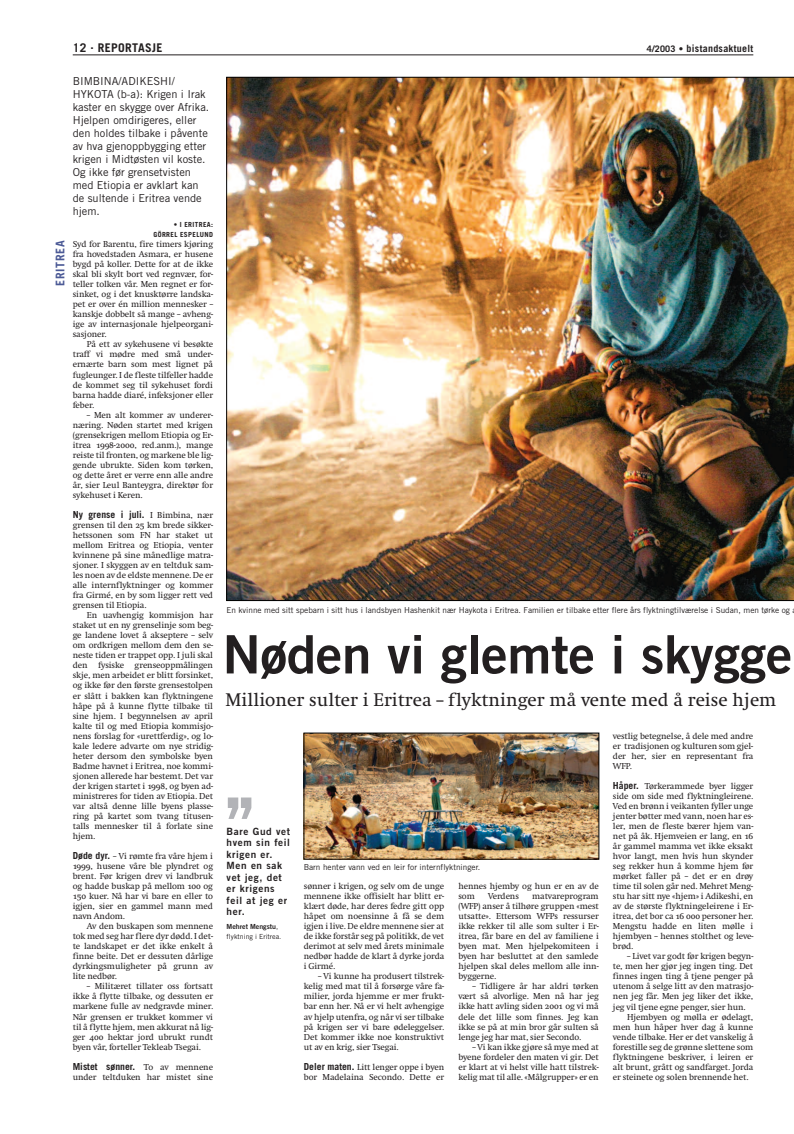
<style>
.page{position:relative;width:794px;height:1134px;background:#fff}
.page>*{position:absolute;margin:0;border:0;box-sizing:border-box;transform-origin:0 0}
.t1{font:700 73.8px "Trade Gothic";color:#b2b3b7}
.t2{font:53px "Trade Gothic Bold Two";letter-spacing:-.005em;color:#231f20}
.t3{font:19px "Swift POW";color:#231f20}
.t4{font:700 12px "Trade Gothic";letter-spacing:.03em;color:#231f20}
.t5{font:700 12px "Trade Gothic";letter-spacing:.055em;color:#4c5a96}
.t6{font:11px/13px "Trade Gothic";color:#231f20}
.t7{font:10px/11.5px "Trade Gothic Bold Two";letter-spacing:.06em;color:#231f20}
.t8{font:700 10px "Trade Gothic";letter-spacing:.03em;color:#231f20}
.t9{font:700 9.7px "Trade Gothic";color:#231f20}
.t10{font:9px/10px "Swift POW";letter-spacing:-.01em;color:#231f20;text-align:justify}
.t11{font:8.2px "Trade Gothic";color:#231f20}
.t12{font:700 7px/10px "Trade Gothic";letter-spacing:.055em;color:#231f20;text-align:right}
.t13{font:7px "Trade Gothic";color:#231f20}
.t14{font:7px "Trade Gothic Bold Two";color:#231f20}
.s1{font-size:9px}
.s2{font-family:"Swift POW";font-weight:400;font-size:9px}
.s3{font-family:"Trade Gothic";font-weight:700;font-size:9.7px}
.s4{font-family:"Trade Gothic"}
</style>
<div class="page">
<hr style="left:73px;top:55px;width:680px;height:1px;background:#231f20">
<img style="left:306px;top:735px;width:291px;height:122px">
<img style="left:226px;top:77px;width:567px;height:524px">
<h3 class="t4" style="left:73px;top:43px;width:91px">12 . REPORTASJE</h3>
<p class="t8" style="left:647px;top:44px;width:108px"><span class="s1">4/2003 •</span> bistandsaktuelt</p>
<h3 class="t5" style="left:56px;top:286px;width:47px;rotate:-90deg">ERITREA</h3>
<p class="t6" style="left:73px;top:76px;width:138px">BIMBINA/ADIKESHI/<br>HYKOTA (b-a): Krigen i Irak kaster en skygge over Afrika.<br>Hjelpen omdirigeres, eller den holdes tilbake i påvente av hva gjenoppbygging etter krigen i Midtøsten vil koste.<br>Og ikke før grensetvisten med Etiopia er avklart kan de sultende i Eritrea vende hjem.</p>
<p class="t12" style="left:153px;top:220px;width:61px">• I ERITREA:<br>GÖRREL ESPELUND</p>
<p class="t10" style="left:73px;top:239px;width:142px">Syd for Barentu, fire timers kjøring fra hovedstaden Asmara, er husene bygd på koller. Dette for at de ikke skal bli skylt bort ved regnvær, for&shy;teller tolken vår. Men regnet er for&shy;sinket, og i det knusktørre landska&shy;pet er over én million mennesker – kanskje dobbelt så mange – avheng&shy;ige av internasjonale hjelpeorgani&shy;sasjoner.</p>
<p class="t10" style="left:73px;top:339px;width:142px;text-indent:14px">På ett av sykehusene vi besøkte traff vi mødre med små under&shy;ernærte barn som mest lignet på fugleunger. I de fleste tilfeller hadde de kommet seg til sykehuset fordi barna hadde diaré, infeksjoner eller feber.</p>
<p class="t10" style="left:73px;top:409px;width:142px;text-indent:14px">– Men alt kommer av underer&shy;næring. Nøden startet med krigen (grensekrigen mellom Etiopia og Er&shy;itrea 1998-2000, red.anm.), mange reiste til fronten, og markene ble lig&shy;gende ubrukte. Siden kom tørken, og dette året er verre enn alle andre år, sier Leul Banteygra, direktør for sykehuset i Keren.</p>
<p class="t9" style="left:73px;top:511px;width:142px">Ny grense i juli. <span class="s2">I Bimbina, nær</span></p>
<p class="t10" style="left:73px;top:520px;width:142px">grensen til den 25 km brede sikker&shy;hetssonen som FN har staket ut mellom Eritrea og Etiopia, venter kvinnene på sine månedlige matra&shy;sjoner. I skyggen av en teltduk sam&shy;les noen av de eldste mennene. De er alle internflyktninger og kommer fra Girmé, en by som ligger rett ved grensen til Etiopia.</p>
<p class="t10" style="left:73px;top:610px;width:142px;text-indent:14px">En uavhengig kommisjon har staket ut en ny grenselinje som beg&shy;ge landene lovet å akseptere – selv om ordkrigen mellom dem den se&shy;neste tiden er trappet opp. I juli skal den fysiske grenseoppmålingen skje, men arbeidet er blitt forsinket, og ikke før den første grensestolpen er slått i bakken kan flyktningene håpe på å kunne flytte tilbake til sine hjem. I begynnelsen av april kalte til og med Etiopia kommisjo&shy;nens forslag for «urettferdig», og lo&shy;kale ledere advarte om nye stridig&shy;heter dersom den symbolske byen Badme havnet i Eritrea, noe kommi&shy;sjonen allerede har bestemt. Det var der krigen startet i 1998, og byen ad&shy;ministreres for tiden av Etiopia. Det var altså denne lille byens plasse&shy;ring på kartet som tvang titusen&shy;talls mennesker til å forlate sine hjem.</p>
<p class="t10" style="left:73px;top:851px;width:142px"><span class="s3">Døde dyr.</span> – Vi rømte fra våre hjem i 1999, husene våre ble plyndret og brent. Før krigen drev vi landbruk og hadde buskap på mellom 100 og 150 kuer. Nå har vi bare en eller to igjen, sier en gammel mann med navn Andom.</p>
<p class="t10" style="left:73px;top:921px;width:142px;text-indent:14px">Av den buskapen som mennene tok med seg har flere dyr dødd. I det&shy;te landskapet er det ikke enkelt å finne beite. Det er dessuten dårlige dyrkingsmuligheter på grunn av lite nedbør.</p>
<p class="t10" style="left:73px;top:981px;width:142px;text-indent:14px">– Militæret tillater oss fortsatt ikke å flytte tilbake, og dessuten er markene fulle av nedgravde miner.<br>Når grensen er trukket kommer vi til å flytte hjem, men akkurat nå lig&shy;ger 400 hektar jord ubrukt rundt byen vår, forteller Tekleab Tsegai.</p>
<p class="t9" style="left:73px;top:1063px;width:142px">Mistet sønner. <span class="s2">To av mennene</span></p>
<p class="t10" style="left:73px;top:1071px;width:142px">under teltduken har mistet sine</p>
<p class="t11" style="left:226px;top:607px;width:565px">En kvinne med sitt spebarn i sitt hus i landsbyen Hashenkit nær Haykota i Eritrea. Familien er tilbake etter flere års flyktningtilværelse i Sudan, men tørke og</p>
<h2 class="t2" style="left:222px;top:635px;width:571px">Nøden vi glemte i skygge</h2>
<h3 class="t3" style="left:225px;top:689px;width:552px">Millioner sulter i Eritrea – flyktninger må vente med å reise hjem</h3>
<h1 class="t1" style="left:225px;top:797px;width:31px">’’</h1>
<p class="t7" style="left:227px;top:826px;width:65px">Bare Gud vet hvem sin feil krigen er.<br>Men en sak vet jeg, det er krigens feil at jeg er her.</p>
<p class="t14" style="left:227px;top:924px;width:53px">Mehret Mengstu<span class="s4">,</span></p>
<p class="t13" style="left:227px;top:934px;width:56px">flyktning i Eritrea.</p>
<p class="t11" style="left:304px;top:864px;width:178px">Barn henter vann ved en leir for internflyktninger.</p>
<p class="t10" style="left:304px;top:881px;width:142px">sønner i krigen, og selv om de unge mennene ikke offisielt har blitt er&shy;klært døde, har deres fedre gitt opp håpet om noensinne å få se dem igjen i live. De eldre mennene sier at de ikke forstår seg på politikk, de vet derimot at selv med årets minimale nedbør hadde de klart å dyrke jorda i Girmé.</p>
<p class="t10" style="left:304px;top:971px;width:142px;text-indent:14px">– Vi kunne ha produsert tilstrek&shy;kelig med mat til å forsørge våre fa&shy;milier, jorda hjemme er mer frukt&shy;bar enn her. Nå er vi helt avhengige av hjelp utenfra, og når vi ser tilbake på krigen ser vi bare ødeleggelser.<br>Det kommer ikke noe konstruktivt ut av en krig, sier Tsegai.</p>
<p class="t10" style="left:304px;top:1061px;width:142px"><span class="s3">Deler maten.</span> Litt lenger oppe i byen bor Madelaina Secondo. Dette er</p>
<p class="t10" style="left:458px;top:881px;width:142px">hennes hjemby og hun er en av de som</p>
<p class="t10" style="left:488px;top:891px;width:33px">Verdens</p>
<p class="t10" style="left:458px;top:891px;width:142px;text-indent:74px">matvareprogram (WFP) anser å tilhøre gruppen «mest utsatte». Ettersom WFPs ressurser ikke rekker til alle som sulter i Er&shy;itrea, får bare en del av familiene i byen mat. Men hjelpekomiteen i byen har besluttet at den samlede hjelpen skal deles mellom alle inn&shy;byggerne.</p>
<p class="t10" style="left:458px;top:981px;width:142px;text-indent:14px">– Tidligere år har aldri tørken vært så alvorlige. Men nå har jeg ikke hatt avling siden 2001 og vi må dele det lille som finnes. Jeg kan ikke se på at min bror går sulten så lenge jeg har mat, sier Secondo.</p>
<p class="t10" style="left:458px;top:1041px;width:142px;text-indent:14px">– Vi kan ikke gjøre så mye med at byene fordeler den maten vi gir. Det er klart at vi helst ville hatt tilstrek&shy;kelig mat til alle. «Målgrupper» er en</p>
<p class="t10" style="left:613px;top:730px;width:142px">vestlig betegnelse, å dele med andre er tradisjonen og kulturen som gjel&shy;der her, sier en representant fra WFP.</p>
<p class="t10" style="left:613px;top:781px;width:142px"><span class="s3">Håper.</span> Tørkerammede byer ligger side om side med flyktningleirene.<br>Ved en brønn i veikanten fyller unge jenter bøtter med vann, noen har es&shy;ler, men de fleste bærer hjem van&shy;net på åk. Hjemveien er lang, en 16 år gammel mamma vet ikke eksakt hvor langt, men hvis hun skynder seg rekker hun å komme hjem før mørket faller på – det er en drøy time til solen går ned. Mehret Meng&shy;stu har sitt nye «hjem» i Adikeshi, en av de største flyktningeleirene i Er&shy;itrea, det bor ca 16 000 personer her.<br>Mengstu hadde en liten mølle i hjembyen – hennes stolthet og leve&shy;brød.</p>
<p class="t10" style="left:627px;top:951px;width:128px">– Livet var godt før krigen begyn-</p>
<p class="t10" style="left:613px;top:961px;width:142px">te, men her gjør jeg ingen ting. Det</p>
<p class="t10" style="left:613px;top:971px;width:142px">finnes ingen ting å tjene penger på</p>
<p class="t10" style="left:613px;top:981px;width:142px">utenom å selge litt av den matrasjo-</p>
<p class="t10" style="left:613px;top:991px;width:142px">nen jeg får. Men jeg liker det ikke,</p>
<p class="t10" style="left:613px;top:1001px;width:134px">jeg vil tjene egne penger, sier hun.</p>
<p class="t10" style="left:627px;top:1011px;width:128px">Hjembyen og mølla er ødelagt,</p>
<p class="t10" style="left:613px;top:1021px;width:142px">men hun håper hver dag å kunne</p>
<p class="t10" style="left:613px;top:1031px;width:142px">vende tilbake. Her er det vanskelig å</p>
<p class="t10" style="left:613px;top:1041px;width:142px">forestille seg de grønne slettene som</p>
<p class="t10" style="left:613px;top:1051px;width:142px">flyktningene beskriver, i leiren er</p>
<p class="t10" style="left:613px;top:1061px;width:142px">alt brunt, grått og sandfarget. Jorda</p>
<p class="t10" style="left:613px;top:1071px;width:137px">er steinete og solen brennende het.</p>
</div>
